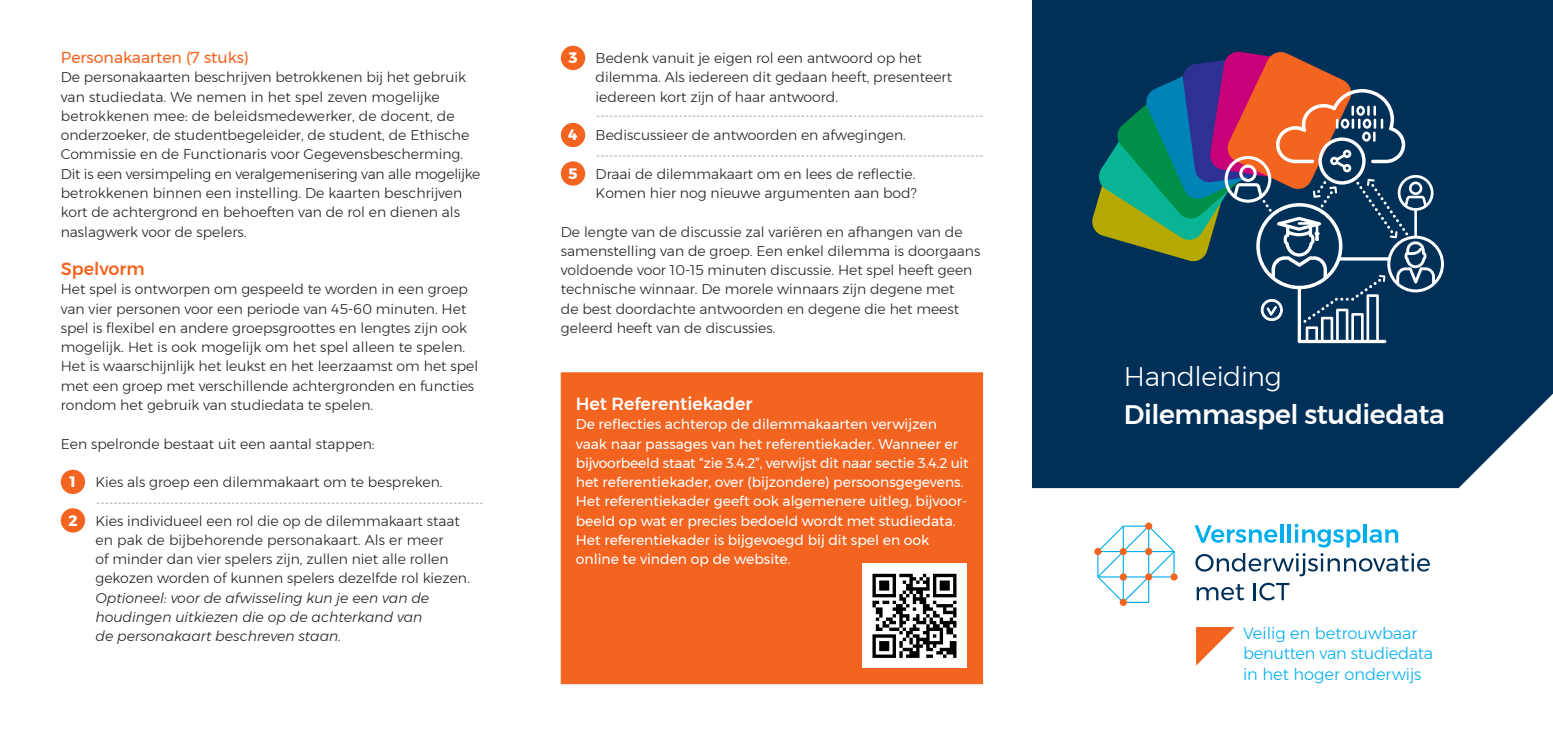
<style>
.page{position:relative;width:1553px;height:735px;background:#fff}
.page>*{position:absolute;margin:0;border:0;box-sizing:border-box;transform-origin:0 0}
.t1{font:500 26.78px "Montserrat";letter-spacing:-.015em;color:#fff}
.t2{font:300 26.78px "Montserrat";letter-spacing:-.015em;color:#fff}
.t3{font:500 17.5px "Montserrat";color:#fff}
.t4{font:500 17.5px "Montserrat";color:#f36421}
.t5{font:300 16.28px "Montserrat";color:#00aeef}
.t6{font:15.75px "Montserrat";color:#f36421}
.t7{font:700 15.05px "Montserrat";color:#fff}
.t8{font:300 14px/19.2px "Montserrat";color:#231f20}
.t9{font:14px/19.2px "Montserrat";color:#fff}
.t10{font:italic 300 14px/19.2px "Montserrat";color:#231f20}
</style>
<div class="page">
<div style="left:1032px;top:0;width:521px;height:523px;background:#003058"></div>
<svg style="left:60px;top:393px;width:1493px;height:292px"></svg>
<svg style="left:1196px;top:626px;width:38px;height:39px"></svg>
<svg style="left:1097px;top:525px;width:77px;height:77px"></svg>
<svg style="left:1119px;top:547px;width:8px;height:8px"></svg>
<div style="left:1094px;top:547px;width:7px;height:8px;background:#f36421;border-radius:50%"></div>
<div style="left:1145px;top:547px;width:7px;height:8px;background:#f36421;border-radius:50%"></div>
<div style="left:1145px;top:522px;width:7px;height:7px;background:#f36421;border-radius:50%"></div>
<div style="left:1119px;top:573px;width:8px;height:7px;background:#f36421;border-radius:50%"></div>
<div style="left:1119px;top:598px;width:8px;height:7px;background:#f36421;border-radius:50%"></div>
<div style="left:1145px;top:573px;width:7px;height:7px;background:#f36421;border-radius:50%"></div>
<div style="left:1170px;top:573px;width:7px;height:7px;background:#f36421;border-radius:50%"></div>
<svg style="left:1194px;top:523px;width:235px;height:53px"></svg>
<svg style="left:1196px;top:583px;width:48px;height:17px"></svg>
<hr style="left:1253px;top:582px;width:3px;height:18px;background:#003058">
<svg style="left:1259px;top:582px;width:30px;height:18px"></svg>
<div style="left:62px;top:470px;width:22px;height:23px;background:#f36421;border-radius:50%"></div>
<div style="left:61px;top:469px;width:24px;height:25px;border:2px solid #f36421;border-radius:50%"></div>
<div style="left:62px;top:509px;width:22px;height:22px;background:#f36421;border-radius:50%"></div>
<div style="left:61px;top:508px;width:24px;height:24px;border:2px solid #f36421;border-radius:50%"></div>
<div style="left:561px;top:372px;width:422px;height:311px;background:#f36421;border:1px solid #f36421"></div>
<div style="left:562px;top:47px;width:22px;height:22px;background:#f36421;border-radius:50%"></div>
<div style="left:561px;top:46px;width:24px;height:24px;border:2px solid #f36421;border-radius:50%"></div>
<div style="left:562px;top:124px;width:22px;height:22px;background:#f36421;border-radius:50%"></div>
<div style="left:561px;top:123px;width:24px;height:24px;border:2px solid #f36421;border-radius:50%"></div>
<div style="left:562px;top:162px;width:22px;height:23px;background:#f36421;border-radius:50%"></div>
<div style="left:561px;top:161px;width:24px;height:25px;border:2px solid #f36421;border-radius:50%"></div>
<div style="left:862px;top:563px;width:104px;height:104px;background:#fff"></div>
<svg style="left:872px;top:573px;width:84px;height:84px"></svg>
<svg style="left:97px;top:502px;width:385px;height:1px"></svg>
<svg style="left:597px;top:116px;width:385px;height:1px"></svg>
<svg style="left:597px;top:155px;width:385px;height:1px"></svg>
<svg style="left:1092px;top:51px;width:352px;height:292px"></svg>
<p class="t6" style="left:61px;top:45px;width:190px">Personakaarten (7 stuks)</p>
<p class="t8" style="left:61px;top:67px;width:421px">De personakaarten beschrijven betrokkenen bij het gebruik van studiedata. We nemen in het spel zeven mogelijke betrokkenen mee: de beleidsmedewerker, de docent, de onderzoeker, de studentbegeleider, de student, de Ethische Commissie en de Functionaris voor Gegevensbescherming.<br>Dit is een versimpeling en veralgemenisering van alle mogelijke betrokkenen binnen een instelling. De kaarten beschrijven kort de achtergrond en behoeften van de rol en dienen als naslagwerk voor de spelers.</p>
<p class="t4" style="left:61px;top:255px;width:85px">Spelvorm</p>
<p class="t8" style="left:61px;top:279px;width:419px">Het spel is ontworpen om gespeeld te worden in een groep van vier personen voor een periode van 45-60 minuten. Het spel is flexibel en andere groepsgroottes en lengtes zijn ook mogelijk. Het is ook mogelijk om het spel alleen te spelen.<br>Het is waarschijnlijk het leukst en het leerzaamst om het spel met een groep met verschillende achtergronden en functies rondom het gebruik van studiedata te spelen.</p>
<p class="t8" style="left:61px;top:433px;width:315px">Een spelronde bestaat uit een aantal stappen:</p>
<p class="t7" style="left:70px;top:469px;width:8px">1</p>
<p class="t8" style="left:95px;top:472px;width:348px">Kies als groep een dilemmakaart om te bespreken.</p>
<p class="t7" style="left:68px;top:508px;width:11px">2</p>
<p class="t8" style="left:95px;top:510px;width:376px">Kies individueel een rol die op de dilemmakaart staat en pak de bijbehorende personakaart. Als er meer<br>of minder dan vier spelers zijn, zullen niet alle rollen gekozen worden of kunnen spelers dezelfde rol kiezen.</p>
<p class="t10" style="left:95px;top:587px;width:335px">Optioneel: voor de afwisseling kun je een van de houdingen uitkiezen die op de achterkand van de personakaart beschreven staan.</p>
<p class="t7" style="left:568px;top:46px;width:11px">3</p>
<p class="t8" style="left:595px;top:48px;width:358px">Bedenk vanuit je eigen rol een antwoord op het dilemma. Als iedereen dit gedaan heeft, presenteert iedereen kort zijn of haar antwoord.</p>
<p class="t7" style="left:568px;top:123px;width:11px">4</p>
<p class="t8" style="left:595px;top:125px;width:312px">Bediscussieer de antwoorden en afwegingen.</p>
<p class="t7" style="left:568px;top:161px;width:11px">5</p>
<p class="t8" style="left:595px;top:164px;width:322px">Draai de dilemmakaart om en lees de reflectie.<br>Komen hier nog nieuwe argumenten aan bod?</p>
<p class="t8" style="left:561px;top:221px;width:421px">De lengte van de discussie zal variëren en afhangen van de samenstelling van de groep. Een enkel dilemma is doorgaans voldoende voor 10-15 minuten discussie. Het spel heeft geen technische winnaar. De morele winnaars zijn degene met<br>de best doordachte antwoorden en degene die het meest geleerd heeft van de discussies.</p>
<p class="t3" style="left:576px;top:390px;width:178px">Het Referentiekader</p>
<p class="t9" style="left:576px;top:414px;width:394px">De reflecties achterop de dilemmakaarten verwijzen vaak naar passages van het referentiekader. Wanneer er bijvoorbeeld staat “zie 3.4.2”, verwijst dit naar sectie 3.4.2 uit het referentiekader, over (bijzondere) persoonsgegevens.<br>Het referentiekader geeft ook algemenere uitleg, bijvoor&shy;beeld op wat er precies bedoeld wordt met studiedata.<br>Het referentiekader is bijgevoegd bij dit spel en ook online te vinden op de website.</p>
<p class="t2" style="left:1124px;top:356px;width:159px">Handleiding</p>
<p class="t1" style="left:1124px;top:393px;width:323px">Dilemmaspel studiedata</p>
<p class="t5" style="left:1243px;top:621px;width:176px">Veilig en betrouwbaar</p>
<p class="t5" style="left:1243px;top:641px;width:192px">benutten van studiedata</p>
<p class="t5" style="left:1243px;top:661px;width:180px">in het hoger onderwijs</p>
</div>
